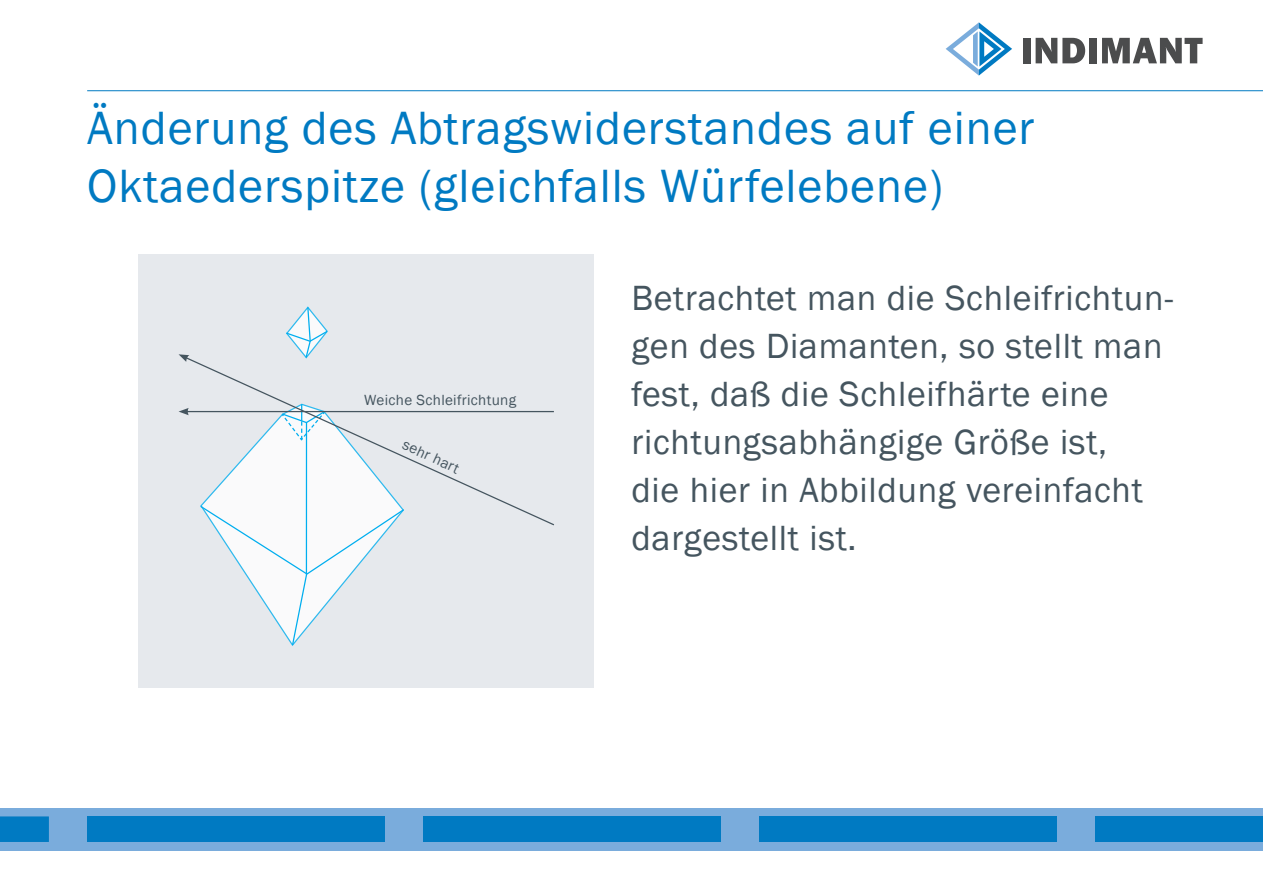
<style>
.page{position:relative;width:1263px;height:893px;background:#fff}
.page>*{position:absolute;margin:0;border:0;box-sizing:border-box;transform-origin:0 0}
.t1{font:48px/57.6px "Franklin Gothic";letter-spacing:.02em;color:#007ac2}
.t2{font:36px/48px "Franklin Gothic";letter-spacing:.02em;color:#45555f}
.t3{font:15.15px "Franklin Gothic";letter-spacing:.02em;color:#45555f}
</style>
<div class="page">
<div style="left:0;top:808px;width:1263px;height:42px;background:#7aacdc"></div>
<svg style="left:0;top:816px;width:49px;height:26px"></svg>
<div style="left:87px;top:816px;width:298px;height:26px;background:#007ac2"></div>
<div style="left:423px;top:816px;width:298px;height:26px;background:#007ac2"></div>
<div style="left:759px;top:816px;width:298px;height:26px;background:#007ac2"></div>
<div style="left:1095px;top:816px;width:168px;height:26px;background:#007ac2"></div>
<svg style="left:946px;top:22px;width:66px;height:54px"></svg>
<div style="left:1023px;top:38px;width:7px;height:25px;background:#4b4c4d"></div>
<svg style="left:1035px;top:38px;width:50px;height:25px"></svg>
<div style="left:1089px;top:38px;width:8px;height:25px;background:#4b4c4d"></div>
<svg style="left:1102px;top:38px;width:100px;height:25px"></svg>
<hr style="left:87px;top:90px;width:1176px;height:1px;background:#007ac2">
<div style="left:138px;top:254px;width:456px;height:433px;background:#e6e9ed"></div>
<svg style="left:286px;top:306px;width:42px;height:50px"></svg>
<svg style="left:213px;top:526px;width:178px;height:120px"></svg>
<svg style="left:179px;top:409px;width:5px;height:5px"></svg>
<svg style="left:184px;top:356px;width:370px;height:170px"></svg>
<svg style="left:179px;top:354px;width:10px;height:8px"></svg>
<h1 class="t1" style="left:87px;top:100px;width:949px">Änderung des Abtragswiderstandes auf einer<br>Oktaederspitze (gleichfalls Würfelebene)</h1>
<p class="t3" style="left:364px;top:391px;width:153px">Weiche Schleifrichtung</p>
<p class="t3" style="left:407px;top:435px;width:62px;rotate:24deg">sehr hart</p>
<p class="t2" style="left:631px;top:275px;width:543px">Betrachtet man die Schleifrichtun&shy;gen des Diamanten, so stellt man fest, daß die Schleifhärte eine richtungsabhängige Größe ist,<br>die hier in Abbildung vereinfacht dargestellt ist.</p>
</div>
